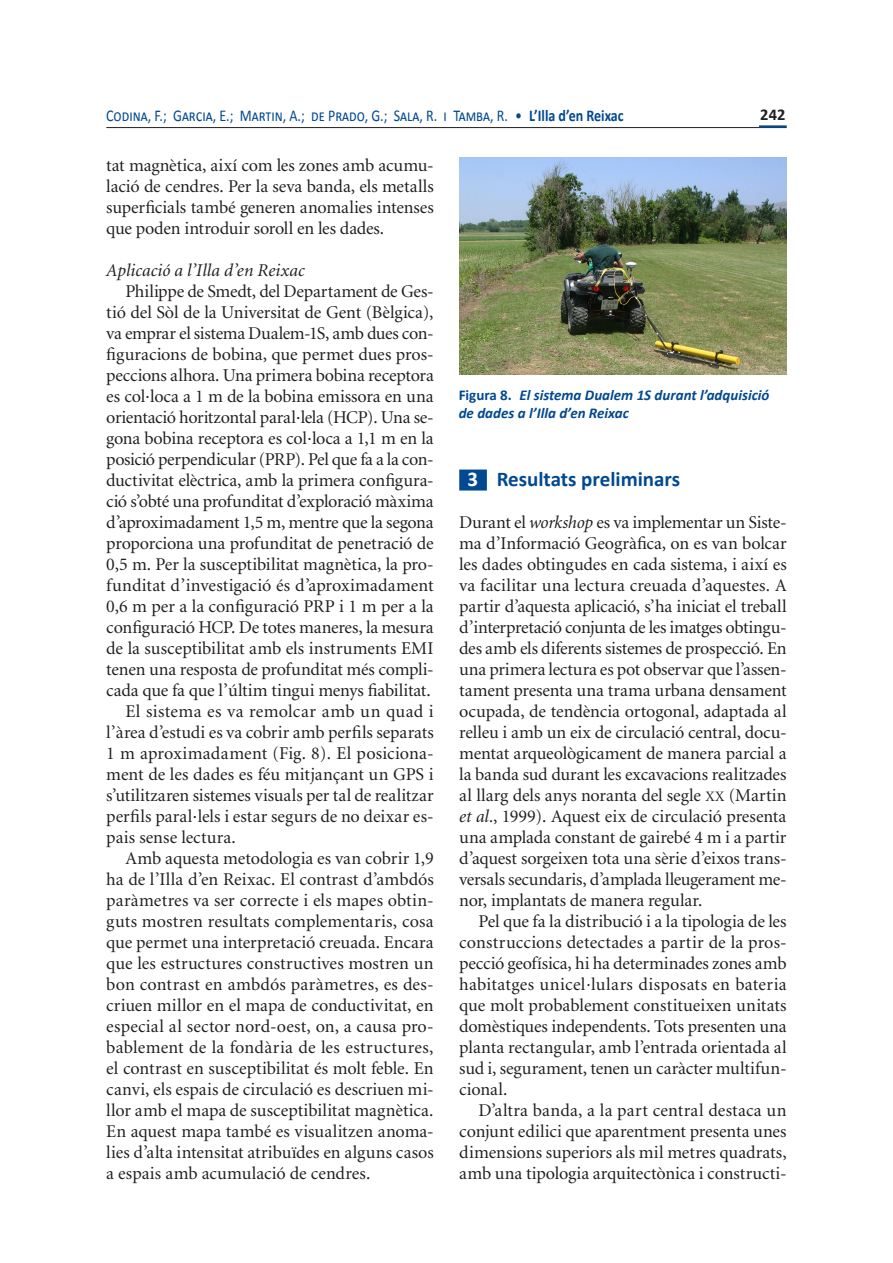
<style>
.page{position:relative;width:893px;height:1263px;background:#fff}
.page>*{position:absolute;margin:0;border:0;box-sizing:border-box;transform-origin:0 0}
.titol_2{font:700 21px "Calibri";color:#014990}
.text_sagnat{font:18px/21px "Minion";color:#231f20;text-align:justify}
.text_a_caixa{font:18px/21px "Minion";letter-spacing:-.02em;color:#231f20;text-align:justify}
.text_a_caixa-2{font:italic 18px "Minion";letter-spacing:.01em;color:#231f20}
.t1{font:16.5px "Calibri";color:#014990;scale:.85 1}
.t2{font:700 16.5px "Calibri";color:#231f20}
.peu_foto{font:italic 700 15px/18px "Calibri";color:#014990}
.s1{font-weight:700}
.s2{font-style:normal}
.s3{color:#fff}
.s4{font-style:italic}
.s5{font-family:"Minion Regular SC800";font-size:14.4px}
</style>
<div class="page">
<hr style="left:106px;top:127px;width:681px;height:1px;background:#231f20">
<hr style="left:759px;top:125px;width:28px;height:3px;background:#014990">
<div style="left:459px;top:469px;width:28px;height:21px;background:#014990"></div>
<img style="left:459px;top:157px;width:328px;height:218px">
<p class="t1" style="left:106px;top:105px;width:610px">Codina, F.; Garcia, E.; Martin, A.; de Prado, G.; Sala, R. i Tamba, R. • <span class="s1">L’Illa d’en Reixac</span></p>
<p class="t2" style="left:760px;top:104px;width:27px">242</p>
<p class="text_sagnat" style="left:106px;top:155px;width:329px">tat magnètica, així com les zones amb acumu&shy;lació de cendres. Per la seva banda, els metalls superficials també generen anomalies intenses que poden introduir soroll en les dades.</p>
<p class="text_a_caixa-2" style="left:106px;top:261px;width:200px">Aplicació a l’Illa d’en Reixac</p>
<p class="text_sagnat" style="left:106px;top:281px;width:329px;text-indent:19px">Philippe de Smedt, del Departament de Ges&shy;tió del Sòl de la Universitat de Gent (Bèlgica), va emprar el sistema Dualem-1S, amb dues con&shy;figuracions de bobina, que permet dues pros&shy;peccions alhora. Una primera bobina receptora es col·loca a 1 m de la bobina emissora en una orientació horitzontal paral·lela (HCP). Una se&shy;gona bobina receptora es col·loca a 1,1 m en la posició perpendicular (PRP). Pel que fa a la con&shy;ductivitat elèctrica, amb la primera configura&shy;ció s’obté una profunditat d’exploració màxima d’aproximadament 1,5 m, mentre que la segona proporciona una profunditat de penetració de 0,5 m. Per la susceptibilitat magnètica, la pro&shy;funditat d’investigació és d’aproximadament 0,6 m per a la configuració PRP i 1 m per a la configuració HCP. De totes maneres, la mesura de la susceptibilitat amb els instruments EMI tenen una resposta de profunditat més compli&shy;cada que fa que l’últim tingui menys fiabilitat.</p>
<p class="text_sagnat" style="left:106px;top:701px;width:329px;text-indent:19px">El sistema es va remolcar amb un quad i l’àrea d’estudi es va cobrir amb perfils separats 1 m aproximadament (Fig. 8). El posiciona&shy;ment de les dades es féu mitjançant un GPS i s’utilitzaren sistemes visuals per tal de realitzar perfils paral·lels i estar segurs de no deixar es&shy;pais sense lectura.</p>
<p class="text_sagnat" style="left:106px;top:848px;width:329px;text-indent:19px">Amb aquesta metodologia es van cobrir 1,9 ha de l’Illa d’en Reixac. El contrast d’ambdós paràmetres va ser correcte i els mapes obtin&shy;guts mostren resultats complementaris, cosa que permet una interpretació creuada. Encara que les estructures constructives mostren un bon contrast en ambdós paràmetres, es des&shy;criuen millor en el mapa de conductivitat, en especial al sector nord-oest, on, a causa pro&shy;bablement de la fondària de les estructures, el contrast en susceptibilitat és molt feble. En canvi, els espais de circulació es descriuen mi&shy;llor amb el mapa de susceptibilitat magnètica.<br>En aquest mapa també es visualitzen anoma&shy;lies d’alta intensitat atribuïdes en alguns casos a espais amb acumulació de cendres.</p>
<p class="peu_foto" style="left:459px;top:386px;width:312px"><span class="s2">Figura 8.</span> El sistema Dualem 1S durant l’adquisició de dades a l’Illa d’en Reixac</p>
<p class="titol_2" style="left:467px;top:466px;width:214px"><span class="s3">3</span> Resultats preliminars</p>
<p class="text_a_caixa" style="left:459px;top:512px;width:329px">Durant el <span class="s4">workshop</span> es va implementar un Siste&shy;ma d’Informació Geogràfica, on es van bolcar les dades obtingudes en cada sistema, i així es va facilitar una lectura creuada d’aquestes. A partir d’aquesta aplicació, s’ha iniciat el treball d’interpretació conjunta de les imatges obtingu&shy;des amb els diferents sistemes de prospecció. En una primera lectura es pot observar que l’assen&shy;tament presenta una trama urbana densament ocupada, de tendència ortogonal, adaptada al relleu i amb un eix de circulació central, docu&shy;mentat arqueològicament de manera parcial a la banda sud durant les excavacions realitzades al llarg dels anys noranta del segle <span class="s5">xx</span> (Martin <span class="s4">et al.</span>, 1999). Aquest eix de circulació presenta una amplada constant de gairebé 4 m i a partir d’aquest sorgeixen tota una sèrie d’eixos trans&shy;versals secundaris, d’amplada lleugerament me&shy;nor, implantats de manera regular.</p>
<p class="text_sagnat" style="left:459px;top:911px;width:329px;text-indent:19px">Pel que fa la distribució i a la tipologia de les construccions detectades a partir de la pros&shy;pecció geofísica, hi ha determinades zones amb habitatges unicel<span class="s4">·</span>lulars disposats en bateria que molt probablement constitueixen unitats domèstiques independents. Tots presenten una planta rectangular, amb l’entrada orientada al sud i, segurament, tenen un caràcter multifun&shy;cional.</p>
<p class="text_sagnat" style="left:459px;top:1100px;width:329px;text-indent:19px">D’altra banda, a la part central destaca un conjunt edilici que aparentment presenta unes dimensions superiors als mil metres quadrats, amb una tipologia arquitectònica i constructi-</p>
</div>
